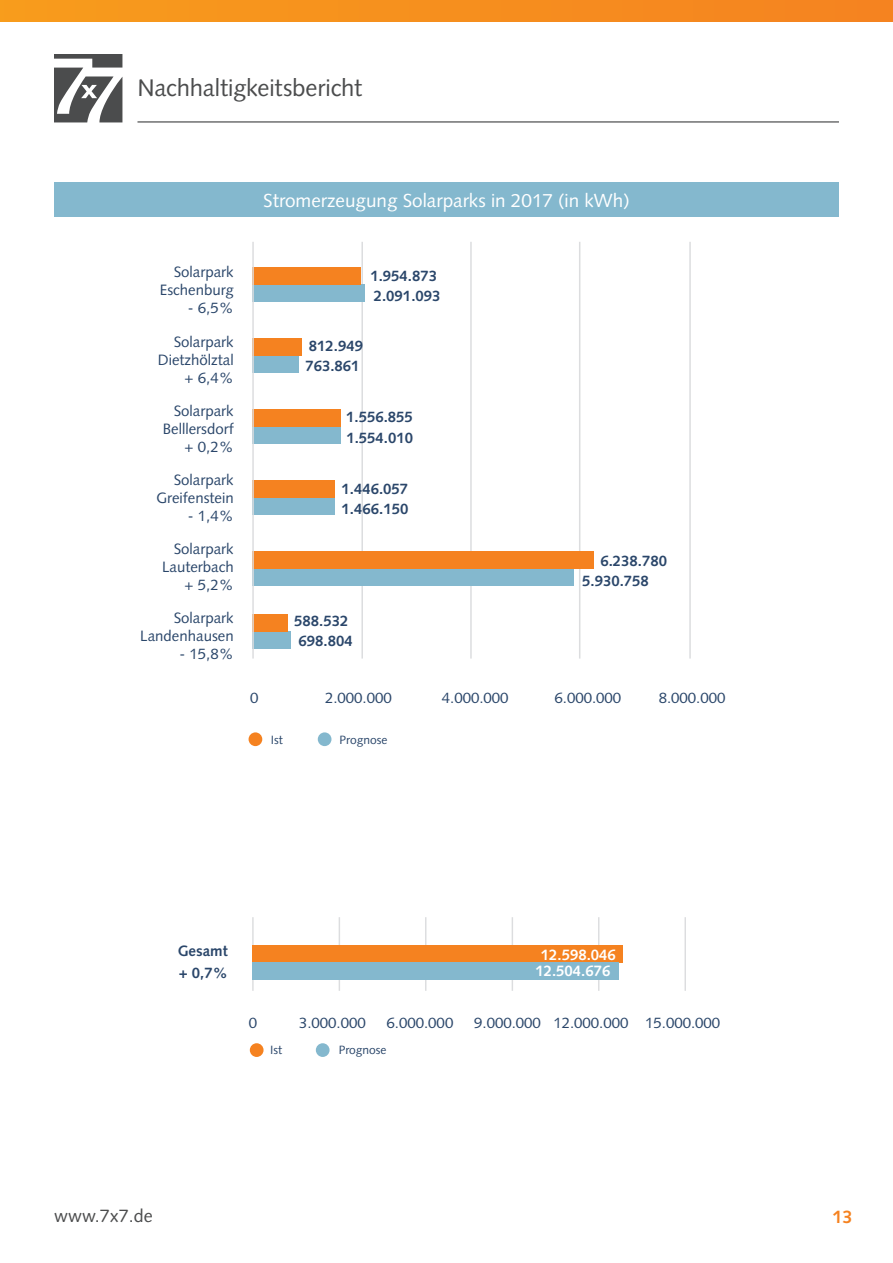
<style>
.page{position:relative;width:893px;height:1263px;background:#fff}
.page>*{position:absolute;margin:0;border:0;box-sizing:border-box;transform-origin:0 0}
.t1{font:24px "Syntax";letter-spacing:-.01em;color:#4b4c4d}
.t2{font:18.9px "Syntax";color:#fff}
.t3{font:18px "Syntax";color:#4b4c4d}
.t4{font:700 18px "Syntax";color:#f58220}
.t5{font:700 15.15px/16.4px "Syntax";color:#fff;text-align:center}
.t6{font:15px/18px "Syntax";color:#2a466a;text-align:right}
.t7{font:700 15px/21.6px "Syntax";color:#2a466a}
.t8{font:12px "Syntax";color:#2a466a}
</style>
<div class="page">
<div style="left:0;top:0;width:893px;height:21px;background:#f68f1e"></div>
<hr style="left:137px;top:121px;width:702px;height:2px;background:#4b4c4d">
<svg style="left:54px;top:54px;width:68px;height:68px"></svg>
<hr style="left:361px;top:242px;width:2px;height:416px;background:#dcdddf">
<hr style="left:470px;top:242px;width:2px;height:416px;background:#dcdddf">
<hr style="left:579px;top:242px;width:1px;height:416px;background:#dcdddf">
<hr style="left:689px;top:242px;width:2px;height:416px;background:#dcdddf">
<div style="left:54px;top:183px;width:785px;height:34px;background:#84b8ce"></div>
<div style="left:249px;top:732px;width:13px;height:14px;background:#f58220;border-radius:50%"></div>
<div style="left:318px;top:732px;width:13px;height:14px;background:#84b8ce;border-radius:50%"></div>
<div style="left:252px;top:569px;width:322px;height:17px;background:#84b8ce"></div>
<div style="left:252px;top:631px;width:39px;height:17px;background:#84b8ce"></div>
<div style="left:252px;top:552px;width:342px;height:17px;background:#f58220"></div>
<div style="left:252px;top:614px;width:36px;height:17px;background:#f58220"></div>
<div style="left:252px;top:498px;width:83px;height:17px;background:#84b8ce"></div>
<div style="left:252px;top:481px;width:83px;height:17px;background:#f58220"></div>
<div style="left:252px;top:427px;width:89px;height:17px;background:#84b8ce"></div>
<div style="left:252px;top:410px;width:89px;height:17px;background:#f58220"></div>
<div style="left:252px;top:356px;width:47px;height:17px;background:#84b8ce"></div>
<div style="left:252px;top:339px;width:50px;height:17px;background:#f58220"></div>
<div style="left:252px;top:285px;width:113px;height:17px;background:#84b8ce"></div>
<div style="left:252px;top:268px;width:109px;height:17px;background:#f58220"></div>
<hr style="left:252px;top:242px;width:2px;height:416px;background:#dcdddf">
<hr style="left:684px;top:917px;width:2px;height:74px;background:#dcdddf">
<hr style="left:598px;top:917px;width:1px;height:74px;background:#dcdddf">
<hr style="left:512px;top:917px;width:1px;height:74px;background:#dcdddf">
<hr style="left:425px;top:917px;width:1px;height:74px;background:#dcdddf">
<hr style="left:339px;top:917px;width:1px;height:74px;background:#dcdddf">
<hr style="left:252px;top:917px;width:2px;height:74px;background:#dcdddf">
<div style="left:250px;top:1043px;width:14px;height:14px;background:#f58220;border-radius:50%"></div>
<div style="left:316px;top:1043px;width:14px;height:14px;background:#84b8ce;border-radius:50%"></div>
<div style="left:252px;top:945px;width:370px;height:17px;background:#f58220"></div>
<div style="left:252px;top:962px;width:367px;height:17px;background:#84b8ce"></div>
<h1 class="t1" style="left:137px;top:74px;width:226px">Nachhaltigkeitsbericht</h1>
<p class="t2" style="left:263px;top:189px;width:368px">Stromerzeugung Solarparks in 2017 (in kWh)</p>
<p class="t6" style="left:160px;top:263px;width:75px">Solarpark<br>Eschenburg</p>
<p class="t6" style="left:188px;top:299px;width:47px">- 6,5%</p>
<p class="t6" style="left:158px;top:332px;width:77px">Solarpark<br>Dietzhölztal + 6,4%</p>
<p class="t6" style="left:163px;top:401px;width:72px">Solarpark<br>Belllersdorf + 0,2%</p>
<p class="t6" style="left:156px;top:470px;width:79px">Solarpark<br>Greifenstein</p>
<p class="t6" style="left:188px;top:506px;width:47px">- 1,4%</p>
<p class="t6" style="left:162px;top:539px;width:73px">Solarpark<br>Lauterbach + 5,2%</p>
<p class="t6" style="left:140px;top:608px;width:95px">Solarpark<br>Landenhausen</p>
<p class="t6" style="left:179px;top:644px;width:56px">- 15,8%</p>
<p class="t7" style="left:370px;top:266px;width:72px;line-height:19.6px">1.954.873<br>2.091.093</p>
<p class="t7" style="left:309px;top:335px;width:56px">812.949</p>
<p class="t7" style="left:305px;top:355px;width:56px">763.861</p>
<p class="t7" style="left:346px;top:406px;width:68px">1.556.855</p>
<p class="t7" style="left:346px;top:427px;width:68px">1.554.010</p>
<p class="t7" style="left:342px;top:478px;width:68px">1.446.057</p>
<p class="t7" style="left:342px;top:498px;width:68px">1.466.150</p>
<p class="t7" style="left:294px;top:610px;width:56px">588.532</p>
<p class="t7" style="left:299px;top:630px;width:56px">698.804</p>
<p class="t7" style="left:600px;top:550px;width:68px">6.238.780</p>
<p class="t7" style="left:582px;top:570px;width:68px">5.930.758</p>
<p class="t6" style="left:250px;top:689px;width:10px">0</p>
<p class="t6" style="left:325px;top:689px;width:68px">2.000.000</p>
<p class="t6" style="left:442px;top:689px;width:68px">4.000.000</p>
<p class="t6" style="left:554px;top:689px;width:68px">6.000.000</p>
<p class="t6" style="left:659px;top:689px;width:68px">8.000.000</p>
<p class="t8" style="left:271px;top:732px;width:13px">Ist</p>
<p class="t8" style="left:340px;top:732px;width:49px">Prognose</p>
<p class="t7" style="left:178px;top:940px;width:51px">Gesamt + 0,7%</p>
<p class="t5" style="left:535px;top:946px;width:82px">12.598.046<br>12.504.676</p>
<p class="t6" style="left:249px;top:1013px;width:10px">0</p>
<p class="t6" style="left:299px;top:1013px;width:68px">3.000.000</p>
<p class="t6" style="left:387px;top:1013px;width:68px">6.000.000</p>
<p class="t6" style="left:474px;top:1013px;width:248px">9.000.000 12.000.000 15.000.000</p>
<p class="t8" style="left:270px;top:1043px;width:13px">Ist</p>
<p class="t8" style="left:339px;top:1043px;width:49px">Prognose</p>
<p class="t3" style="left:54px;top:1205px;width:100px">www.7x7.de</p>
<p class="t4" style="left:833px;top:1206px;width:22px">13</p>
</div>
